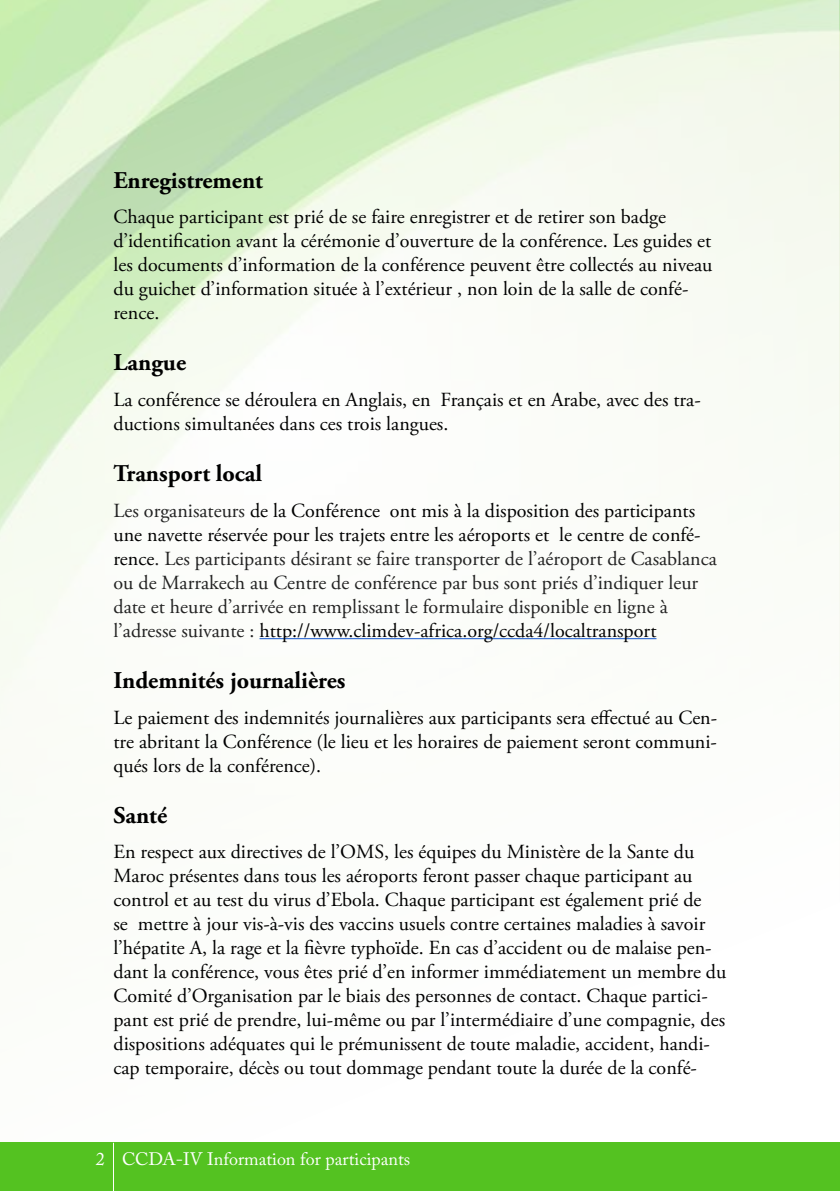
<style>
.page{position:relative;width:840px;height:1191px;background:#fff}
.page>*{position:absolute;margin:0;border:0;box-sizing:border-box;transform-origin:0 0}
.t1{font:700 24px "Adobe Garamond Pro";color:#000}
.t2{font:20px/24px "Adobe Garamond Pro";color:#000}
.t3{font:20px/24px "Adobe Garamond Pro";color:#222}
.t4{font:18px "Adobe Caslon Pro";color:#fff}
.s1{color:#000}
</style>
<div class="page">
<div style="left:0;top:1142px;width:839px;height:49px;background:#54c221"></div>
<hr style="left:113px;top:1142px;width:1px;height:49px;background:#fff">
<hr style="left:259px;top:638px;width:397px;height:1px;background:#15c">
<p class="t1" style="left:113px;top:166px;width:151px">Enregistrement</p>
<p class="t2" style="left:113px;top:205px;width:600px">Chaque participant est prié de se faire enregistrer et de retirer son badge d’identification avant la cérémonie d’ouverture de la conférence. Les guides et les documents d’information de la conférence peuvent être collectés au niveau du guichet d’information située à l’extérieur , non loin de la salle de confé&shy;rence.</p>
<p class="t1" style="left:113px;top:349px;width:74px">Langue</p>
<p class="t2" style="left:113px;top:388px;width:588px">La conférence se déroulera en Anglais, en Français et en Arabe, avec des tra&shy;ductions simultanées dans ces trois langues.</p>
<p class="t1" style="left:113px;top:460px;width:150px">Transport local</p>
<p class="t3" style="left:113px;top:499px;width:604px">Les organisateurs <span class="s1">de la Conférence ont mis à la disposition des participants une navette réservée pour les trajets entre les aéroports et le centre de confé&shy;rence</span>. Les participants désirant se faire transporter de l’aéroport de Casablanca ou de Marrakech au Centre de conférence par bus sont priés d’indiquer leur date et heure d’arrivée en remplissant le formulaire disponible en ligne à l’adresse suivante : <span class="s1">http://www.climdev-africa.org/ccda4/localtransport</span></p>
<p class="t1" style="left:113px;top:666px;width:233px">Indemnités journalières</p>
<p class="t2" style="left:113px;top:706px;width:604px;text-align:justify">Le paiement des indemnités journalières aux participants sera effectué au Cen&shy;tre abritant la Conférence (le lieu et les horaires de paiement seront communi&shy;qués lors de la conférence).</p>
<p class="t1" style="left:113px;top:801px;width:55px">Santé</p>
<p class="t2" style="left:113px;top:840px;width:614px">En respect aux directives de l’OMS, les équipes du Ministère de la Sante du Maroc présentes dans tous les aéroports feront passer chaque participant au control et au test du virus d’Ebola. Chaque participant est également prié de<br>se mettre à jour vis-à-vis des vaccins usuels contre certaines maladies à savoir l’hépatite A, la rage et la fièvre typhoïde. En cas d’accident ou de malaise pen&shy;dant la conférence, vous êtes prié d’en informer immédiatement un membre du Comité d’Organisation par le biais des personnes de contact. Chaque partici&shy;pant est prié de prendre, lui-même ou par l’intermédiaire d’une compagnie, des dispositions adéquates qui le prémunissent de toute maladie, accident, handi&shy;cap temporaire, décès ou tout dommage pendant toute la durée de la confé-</p>
<p class="t4" style="left:96px;top:1148px;width:315px">2 <sup>2</sup>CCDA-IV Information for participants</p>
</div>
